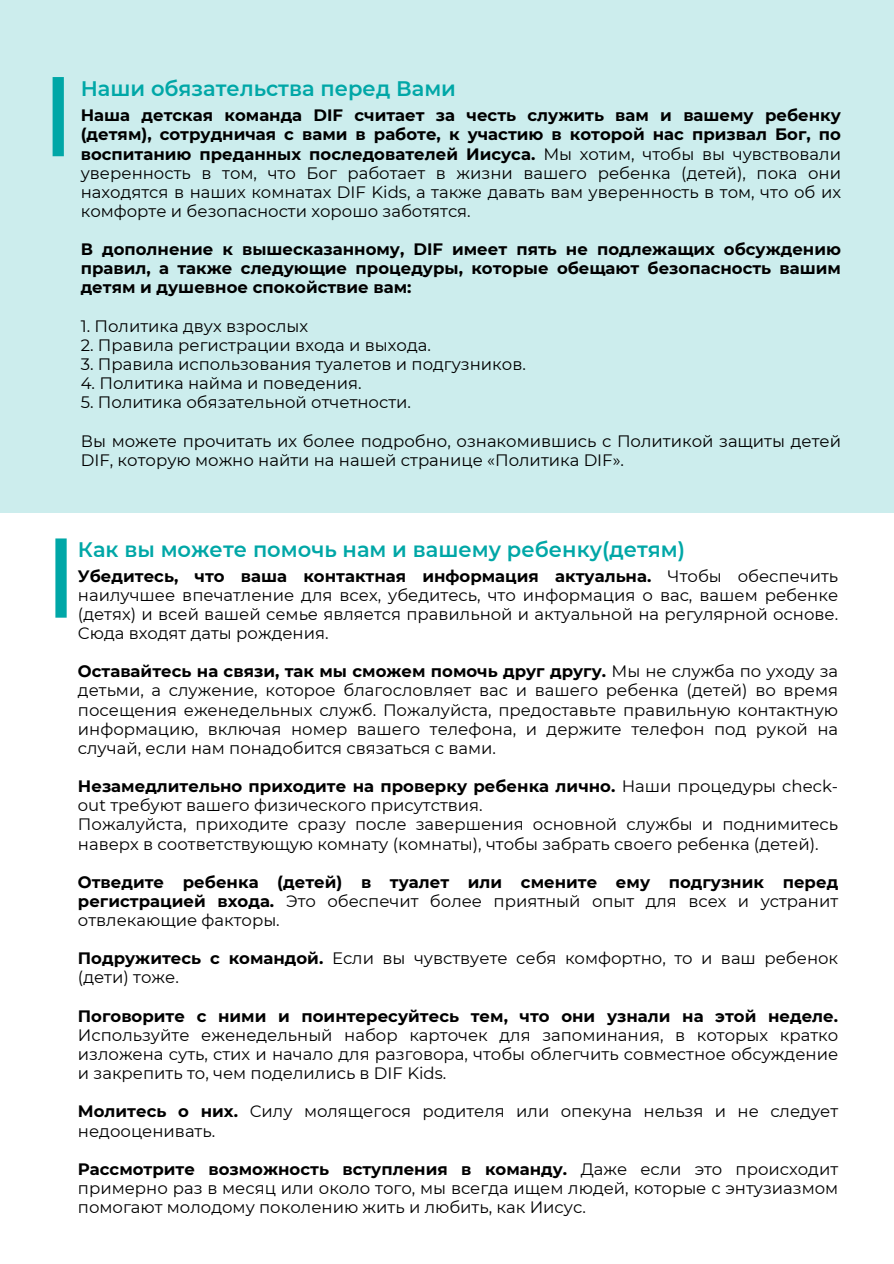
<style>
.page{position:relative;width:894px;height:1264px;background:#fff}
.page>*{position:absolute;margin:0;border:0;box-sizing:border-box;transform-origin:0 0}
.t1{font:600 21px "Montserrat";color:#00a7a7}
.t2{font:16.5px/19.2px "Montserrat";color:#000;text-align:justify}
.t3{font:700 16.5px/19.2px "Montserrat";color:#000;text-align:justify}
.s1{font-weight:700}
.s2{font-weight:400}
</style>
<div class="page">
<div style="left:0;top:0;width:893px;height:513px;background:#cceded"></div>
<div style="left:53px;top:77px;width:11px;height:79px;background:#00a7a7"></div>
<div style="left:55px;top:538px;width:12px;height:79px;background:#00a7a7"></div>
<h1 class="t1" style="left:81px;top:76px;width:376px">Наши обязательства перед Вами</h1>
<p class="t2" style="left:81px;top:106px;width:761px"><span class="s1">Наша детская команда DIF считает за честь служить вам и вашему ребенку (детям), сотрудничая с вами в работе, к участию в которой нас призвал Бог, по воспитанию преданных последователей Иисуса.</span> Мы хотим, чтобы вы чувствовали уверенность в том, что Бог работает в жизни вашего ребенка (детей), пока они находятся в наших комнатах DIF Kids, а также давать вам уверенность в том, что об их комфорте и безопасности хорошо заботятся.</p>
<h2 class="t3" style="left:81px;top:240px;width:761px">В дополнение к вышесказанному, DIF имеет пять не подлежащих обсуждению правил, а также следующие процедуры, которые обещают безопасность вашим детям и душевное спокойствие вам:</h2>
<p class="t2" style="left:81px;top:316px;width:229px">1. Политика двух взрослых</p>
<p class="t2" style="left:81px;top:335px;width:351px">2. Правила регистрации входа и выхода.</p>
<p class="t2" style="left:81px;top:354px;width:446px">3. Правила использования туалетов и подгузников.</p>
<p class="t2" style="left:81px;top:373px;width:282px">4. Политика найма и поведения.</p>
<p class="t2" style="left:81px;top:393px;width:332px">5. Политика обязательной отчетности.</p>
<p class="t2" style="left:81px;top:431px;width:761px">Вы можете прочитать их более подробно, ознакомившись с Политикой защиты детей<br>DIF, которую можно найти на нашей странице «Политика DIF».</p>
<p class="t1" style="left:78px;top:537px;width:608px">Как вы можете помочь нам и вашему ребенку(детям)</p>
<h1 class="t2" style="left:78px;top:566px;width:761px"><span class="s1">Убедитесь, что ваша контактная информация актуальна.</span> Чтобы обеспечить наилучшее впечатление для всех, убедитесь, что информация о вас, вашем ребенке (детях) и всей вашей семье является правильной и актуальной на регулярной основе.<br>Сюда входят даты рождения.</h1>
<p class="t2" style="left:78px;top:661px;width:761px"><span class="s1">Оставайтесь на связи, так мы сможем помочь друг другу.</span> Мы не служба по уходу за детьми, а служение, которое благословляет вас и вашего ребенка (детей) во время посещения еженедельных служб. Пожалуйста, предоставьте правильную контактную информацию, включая номер вашего телефона, и держите телефон под рукой на случай, если нам понадобится связаться с вами.</p>
<p class="t2" style="left:78px;top:776px;width:761px"><span class="s1">Незамедлительно приходите на проверку ребенка лично.</span> Наши процедуры check&shy;out требуют вашего физического присутствия.</p>
<p class="t2" style="left:78px;top:814px;width:761px">Пожалуйста, приходите сразу после завершения основной службы и поднимитесь наверх в соответствующую комнату (комнаты), чтобы забрать своего ребенка (детей).</p>
<p class="t3" style="left:78px;top:872px;width:761px">Отведите ребенка (детей) в туалет или смените ему подгузник перед регистрацией входа. <span class="s2">Это обеспечит более приятный опыт для всех и устранит отвлекающие факторы.</span></p>
<p class="t2" style="left:78px;top:948px;width:761px"><span class="s1">Подружитесь с командой.</span> Если вы чувствуете себя комфортно, то и ваш ребенок (дети) тоже.</p>
<p class="t2" style="left:78px;top:1006px;width:761px"><span class="s1">Поговорите с ними и поинтересуйтесь тем, что они узнали на этой неделе.<br></span>Используйте еженедельный набор карточек для запоминания, в которых кратко изложена суть, стих и начало для разговора, чтобы облегчить совместное обсуждение и закрепить то, чем поделились в DIF Kids.</p>
<p class="t2" style="left:78px;top:1101px;width:761px"><span class="s1">Молитесь о них.</span> Силу молящегося родителя или опекуна нельзя и не следует недооценивать.</p>
<p class="t2" style="left:78px;top:1159px;width:761px"><span class="s1">Рассмотрите возможность вступления в команду.</span> Даже если это происходит примерно раз в месяц или около того, мы всегда ищем людей, которые с энтузиазмом помогают молодому поколению жить и любить, как Иисус.</p>
</div>
